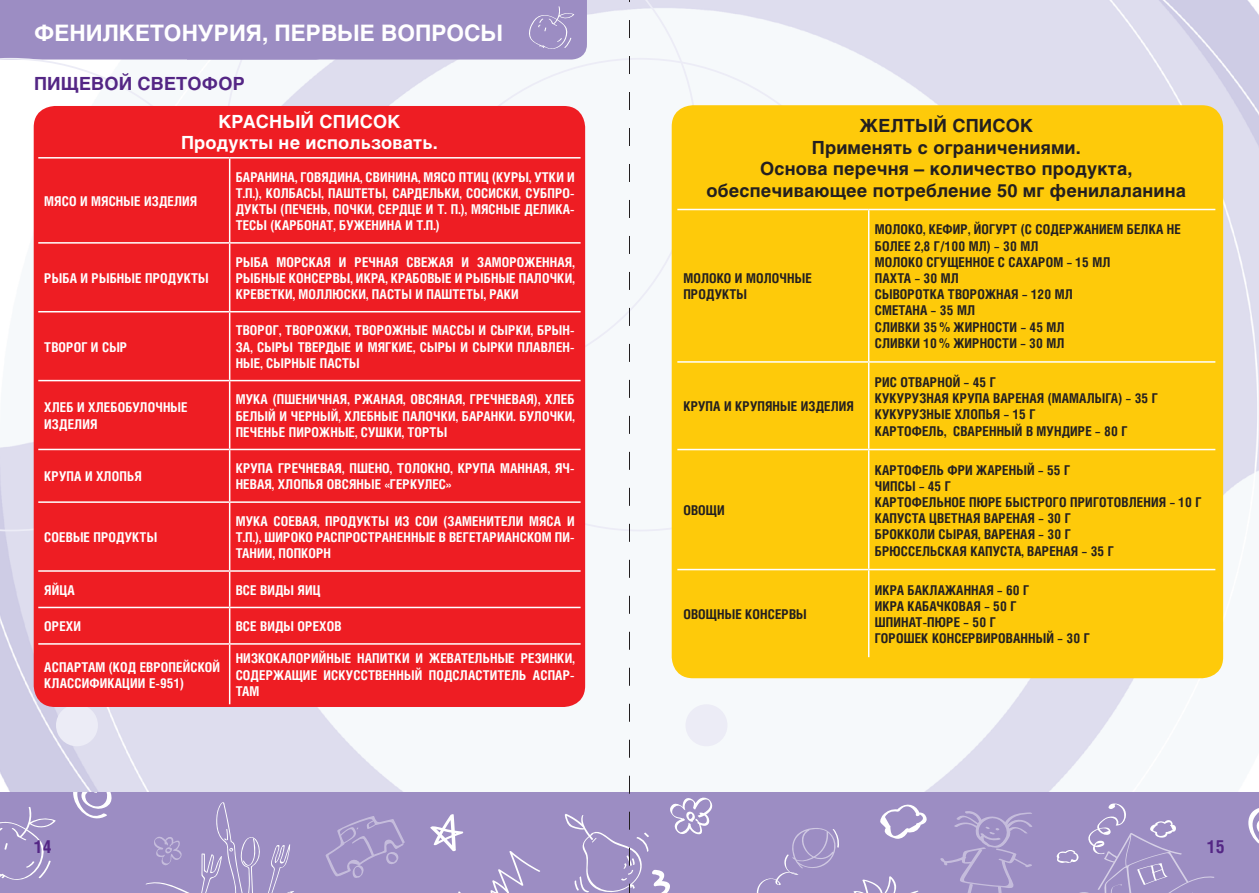
<style>
.page{position:relative;width:1259px;height:893px;background:#fff}
.page>*{position:absolute;margin:0;border:0;box-sizing:border-box;transform-origin:0 0}
.t1{font:700 22.5px "Helios C";color:#fff}
.t2{font:700 18px/21.6px "Helios C";letter-spacing:.01em;color:#231f20;text-align:center}
.t3{font:700 18px/21.6px "Helios C";letter-spacing:.01em;color:#fff;text-align:center}
.t4{font:700 18px "Helios C";letter-spacing:.01em;color:#542685}
.t5{font:700 18px "Helios Cond C";color:#542685}
.t6{font:700 13.5px/16.2px "Helios Cond C";letter-spacing:.01em;color:#fff;text-align:justify}
.t7{font:700 13.5px/16.2px "Helios Cond C";letter-spacing:.01em;color:#231f20}
</style>
<div class="page">
<img style="left:0;top:0;width:1259px;height:792px">
<svg style="left:247px;top:60px;width:182px;height:46px"></svg>
<div style="left:0;top:792px;width:1259px;height:101px;background:#9c8dc3"></div>
<svg style="left:325px;top:816px;width:80px;height:62px"></svg>
<svg style="left:940px;top:811px;width:92px;height:82px"></svg>
<svg style="left:145px;top:802px;width:149px;height:91px"></svg>
<svg style="left:756px;top:828px;width:83px;height:65px"></svg>
<svg style="left:1248px;top:808px;width:11px;height:36px"></svg>
<svg style="left:73px;top:792px;width:39px;height:27px"></svg>
<svg style="left:880px;top:804px;width:47px;height:35px"></svg>
<svg style="left:853px;top:876px;width:66px;height:17px"></svg>
<svg style="left:1056px;top:803px;width:158px;height:90px"></svg>
<svg style="left:0;top:807px;width:56px;height:73px"></svg>
<div style="left:0;top:0;width:331px;height:60px;background:#9c8dc3"></div>
<div style="left:187px;top:0;width:400px;height:60px;background:#9c8dc3"></div>
<svg style="left:0;top:58px;width:247px;height:473px"></svg>
<div style="left:56px;top:704px;width:42px;height:42px;background:#ececf6;border-radius:50%"></div>
<div style="left:685px;top:704px;width:42px;height:42px;background:#ececf6;border-radius:50%"></div>
<div style="left:34px;top:106px;width:551px;height:601px;background:#ee1d23;border-radius:21px"></div>
<hr style="left:38px;top:157px;width:192px;height:2px;background:#fff">
<hr style="left:230px;top:157px;width:350px;height:2px;background:#fff">
<hr style="left:229px;top:159px;width:1px;height:83px;background:#fff">
<hr style="left:38px;top:242px;width:192px;height:2px;background:#fff">
<hr style="left:230px;top:242px;width:350px;height:2px;background:#fff">
<hr style="left:229px;top:244px;width:1px;height:67px;background:#fff">
<hr style="left:38px;top:311px;width:192px;height:1px;background:#fff">
<hr style="left:230px;top:311px;width:350px;height:1px;background:#fff">
<hr style="left:229px;top:312px;width:1px;height:68px;background:#fff">
<hr style="left:38px;top:380px;width:192px;height:1px;background:#fff">
<hr style="left:230px;top:380px;width:350px;height:1px;background:#fff">
<hr style="left:229px;top:381px;width:1px;height:68px;background:#fff">
<hr style="left:38px;top:449px;width:192px;height:1px;background:#fff">
<hr style="left:230px;top:449px;width:350px;height:1px;background:#fff">
<hr style="left:229px;top:450px;width:1px;height:51px;background:#fff">
<hr style="left:38px;top:501px;width:192px;height:2px;background:#fff">
<hr style="left:230px;top:501px;width:350px;height:2px;background:#fff">
<hr style="left:229px;top:503px;width:1px;height:67px;background:#fff">
<hr style="left:38px;top:570px;width:192px;height:2px;background:#fff">
<hr style="left:230px;top:570px;width:350px;height:2px;background:#fff">
<hr style="left:229px;top:572px;width:1px;height:35px;background:#fff">
<hr style="left:38px;top:607px;width:192px;height:1px;background:#fff">
<hr style="left:230px;top:607px;width:350px;height:1px;background:#fff">
<hr style="left:229px;top:608px;width:1px;height:35px;background:#fff">
<hr style="left:38px;top:643px;width:192px;height:2px;background:#fff">
<hr style="left:230px;top:643px;width:350px;height:2px;background:#fff">
<hr style="left:229px;top:645px;width:1px;height:59px;background:#fff">
<div style="left:671px;top:105px;width:552px;height:573px;background:#feca0a;border-radius:21px"></div>
<hr style="left:677px;top:209px;width:191px;height:1px;background:#fff">
<hr style="left:868px;top:209px;width:347px;height:1px;background:#fff">
<hr style="left:868px;top:210px;width:1px;height:151px;background:#fff">
<hr style="left:677px;top:361px;width:191px;height:2px;background:#fff">
<hr style="left:868px;top:361px;width:347px;height:2px;background:#fff">
<hr style="left:868px;top:363px;width:1px;height:86px;background:#fff">
<hr style="left:677px;top:449px;width:191px;height:1px;background:#fff">
<hr style="left:868px;top:449px;width:347px;height:1px;background:#fff">
<hr style="left:868px;top:450px;width:1px;height:119px;background:#fff">
<hr style="left:677px;top:569px;width:191px;height:1px;background:#fff">
<hr style="left:868px;top:569px;width:347px;height:1px;background:#fff">
<hr style="left:868px;top:570px;width:1px;height:87px;background:#fff">
<svg style="left:429px;top:0;width:286px;height:893px"></svg>
<h1 class="t1" style="left:34px;top:19px;width:470px">ФЕНИЛКЕТОНУРИЯ, ПЕРВЫЕ ВОПРОСЫ</h1>
<h2 class="t4" style="left:34px;top:74px;width:212px">ПИЩЕВОЙ СВЕТОФОР</h2>
<h2 class="t3" style="left:181px;top:110px;width:258px">КРАСНЫЙ СПИСОК<br>Продукты не использовать.</h2>
<p class="t6" style="left:44px;top:193px;width:154px">МЯСО И МЯСНЫЕ ИЗДЕЛИЯ</p>
<p class="t6" style="left:44px;top:269px;width:166px">РЫБА И РЫБНЫЕ ПРОДУКТЫ</p>
<p class="t6" style="left:44px;top:338px;width:85px">ТВОРОГ И СЫР</p>
<p class="t6" style="left:236px;top:168px;width:340px">БАРАНИНА, ГОВЯДИНА, СВИНИНА, МЯСО ПТИЦ (КУРЫ, УТКИ И Т.П.), КОЛБАСЫ, ПАШТЕТЫ, САРДЕЛЬКИ, СОСИСКИ, СУБПРО-ДУКТЫ (ПЕЧЕНЬ, ПОЧКИ, СЕРДЦЕ И Т. П.), МЯСНЫЕ ДЕЛИКА-ТЕСЫ (КАРБОНАТ, БУЖЕНИНА И Т.П.)</p>
<p class="t6" style="left:236px;top:253px;width:340px">РЫБА МОРСКАЯ И РЕЧНАЯ СВЕЖАЯ И ЗАМОРОЖЕННАЯ, РЫБНЫЕ КОНСЕРВЫ, ИКРА, КРАБОВЫЕ И РЫБНЫЕ ПАЛОЧКИ, КРЕВЕТКИ, МОЛЛЮСКИ, ПАСТЫ И ПАШТЕТЫ, РАКИ</p>
<p class="t6" style="left:236px;top:322px;width:340px">ТВОРОГ, ТВОРОЖКИ, ТВОРОЖНЫЕ МАССЫ И СЫРКИ, БРЫН-ЗА, СЫРЫ ТВЕРДЫЕ И МЯГКИЕ, СЫРЫ И СЫРКИ ПЛАВЛЕН-НЫЕ, СЫРНЫЕ ПАСТЫ</p>
<p class="t6" style="left:44px;top:399px;width:145px">ХЛЕБ И ХЛЕБОБУЛОЧНЫЕ<br>ИЗДЕЛИЯ</p>
<p class="t6" style="left:236px;top:391px;width:340px">МУКА (ПШЕНИЧНАЯ, РЖАНАЯ, ОВСЯНАЯ, ГРЕЧНЕВАЯ), ХЛЕБ БЕЛЫЙ И ЧЕРНЫЙ, ХЛЕБНЫЕ ПАЛОЧКИ, БАРАНКИ. БУЛОЧКИ, ПЕЧЕНЬЕ ПИРОЖНЫЕ, СУШКИ, ТОРТЫ</p>
<p class="t6" style="left:44px;top:468px;width:99px">КРУПА И ХЛОПЬЯ</p>
<p class="t6" style="left:236px;top:460px;width:340px">КРУПА ГРЕЧНЕВАЯ, ПШЕНО, ТОЛОКНО, КРУПА МАННАЯ, ЯЧ-<br>НЕВАЯ, ХЛОПЬЯ ОВСЯНЫЕ «ГЕРКУЛЕС»</p>
<p class="t6" style="left:44px;top:529px;width:114px">СОЕВЫЕ ПРОДУКТЫ</p>
<p class="t6" style="left:236px;top:513px;width:340px">МУКА СОЕВАЯ, ПРОДУКТЫ ИЗ СОИ (ЗАМЕНИТЕЛИ МЯСА И Т.П.), ШИРОКО РАСПРОСТРАНЕННЫЕ В ВЕГЕТАРИАНСКОМ ПИ-ТАНИИ, ПОПКОРН</p>
<p class="t6" style="left:44px;top:581px;width:32px">ЯЙЦА</p>
<p class="t6" style="left:236px;top:581px;width:86px">ВСЕ ВИДЫ ЯИЦ</p>
<p class="t6" style="left:44px;top:618px;width:38px">ОРЕХИ</p>
<p class="t6" style="left:236px;top:618px;width:107px">ВСЕ ВИДЫ ОРЕХОВ</p>
<p class="t6" style="left:44px;top:658px;width:177px">АСПАРТАМ (КОД ЕВРОПЕЙСКОЙ<br>КЛАССИФИКАЦИИ Е-951)</p>
<p class="t6" style="left:236px;top:650px;width:340px">НИЗКОКАЛОРИЙНЫЕ НАПИТКИ И ЖЕВАТЕЛЬНЫЕ РЕЗИНКИ, СОДЕРЖАЩИЕ ИСКУССТВЕННЫЙ ПОДСЛАСТИТЕЛЬ АСПАР-ТАМ</p>
<h2 class="t2" style="left:706px;top:115px;width:481px">ЖЕЛТЫЙ СПИСОК<br>Применять с ограничениями.<br>Основа перечня – количество продукта, обеспечивающее потребление 50 мг фенилаланина</h2>
<p class="t7" style="left:683px;top:270px;width:130px">МОЛОКО И МОЛОЧНЫЕ<br>ПРОДУКТЫ</p>
<p class="t7" style="left:683px;top:398px;width:172px">КРУПА И КРУПЯНЫЕ ИЗДЕЛИЯ</p>
<p class="t7" style="left:683px;top:502px;width:43px">ОВОЩИ</p>
<p class="t7" style="left:683px;top:606px;width:125px">ОВОЩНЫЕ КОНСЕРВЫ</p>
<p class="t7" style="left:874px;top:221px;width:308px">МОЛОКО, КЕФИР, ЙОГУРТ (С СОДЕРЖАНИЕМ БЕЛКА НЕ<br>БОЛЕЕ 2,8 Г/100 МЛ) – 30 МЛ<br>МОЛОКО СГУЩЕННОЕ С САХАРОМ – 15 МЛ<br>ПАХТА – 30 МЛ<br>СЫВОРОТКА ТВОРОЖНАЯ – 120 МЛ<br>СМЕТАНА – 35 МЛ<br>СЛИВКИ 35% ЖИРНОСТИ – 45 МЛ<br>СЛИВКИ 10% ЖИРНОСТИ – 30 МЛ</p>
<p class="t7" style="left:874px;top:374px;width:285px">РИС ОТВАРНОЙ – 45 Г<br>КУКУРУЗНАЯ КРУПА ВАРЕНАЯ (МАМАЛЫГА) – 35 Г<br>КУКУРУЗНЫЕ ХЛОПЬЯ – 15 Г<br>КАРТОФЕЛЬ, СВАРЕННЫЙ В МУНДИРЕ – 80 Г</p>
<p class="t7" style="left:874px;top:461px;width:328px">КАРТОФЕЛЬ ФРИ ЖАРЕНЫЙ – 55 Г<br>ЧИПСЫ – 45 Г<br>КАРТОФЕЛЬНОЕ ПЮРЕ БЫСТРОГО ПРИГОТОВЛЕНИЯ – 10 Г<br>КАПУСТА ЦВЕТНАЯ ВАРЕНАЯ – 30 Г<br>БРОККОЛИ СЫРАЯ, ВАРЕНАЯ – 30 Г<br>БРЮССЕЛЬСКАЯ КАПУСТА, ВАРЕНАЯ – 35 Г</p>
<p class="t7" style="left:874px;top:581px;width:216px">ИКРА БАКЛАЖАННАЯ – 60 Г<br>ИКРА КАБАЧКОВАЯ – 50 Г<br>ШПИНАТ-ПЮРЕ – 50 Г<br>ГОРОШЕК КОНСЕРВИРОВАННЫЙ – 30 Г</p>
<h2 class="t5" style="left:34px;top:835px;width:19px">14</h2>
<h2 class="t5" style="left:1207px;top:835px;width:19px">15</h2>
</div>
